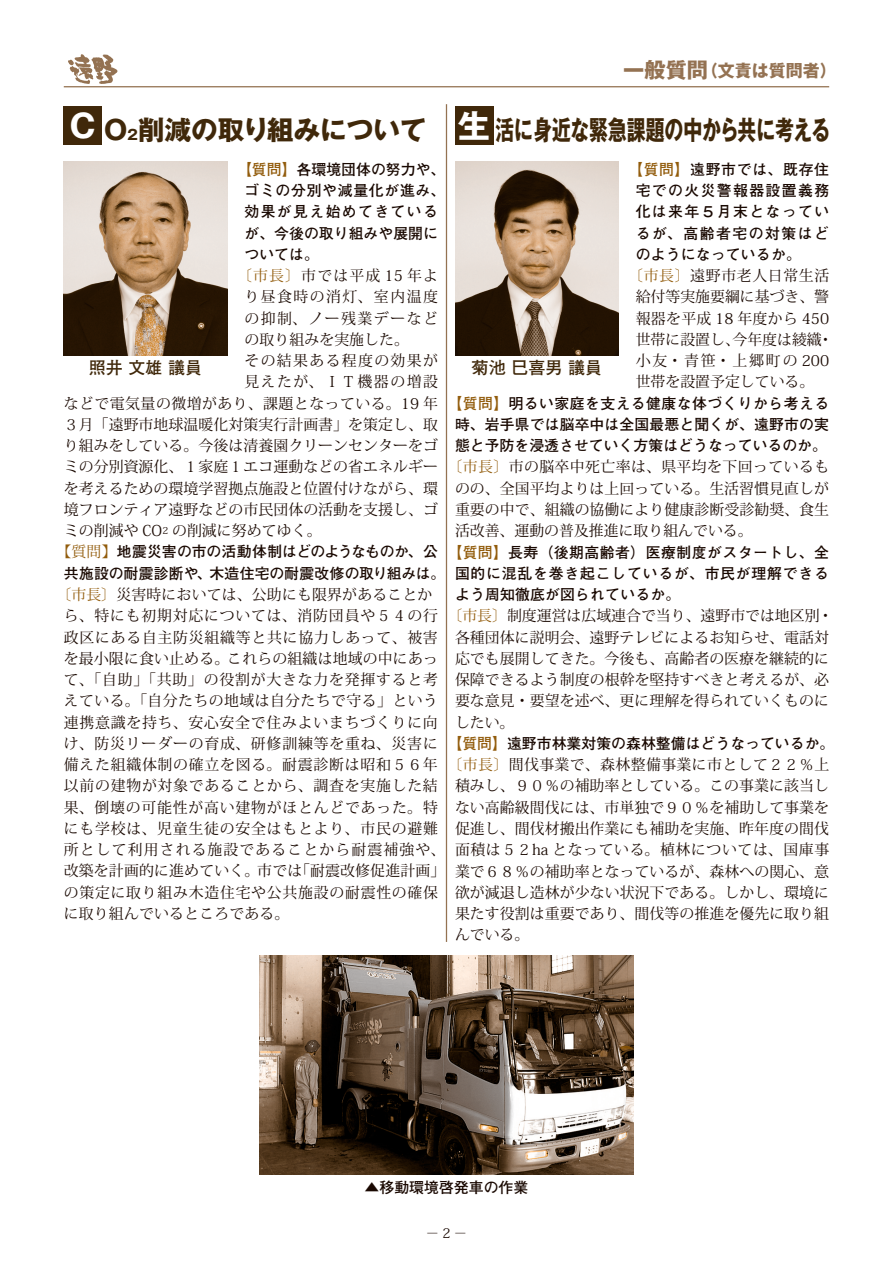
<style>
.page{position:relative;width:893px;height:1263px;background:#fff}
.page>*{position:absolute;margin:0;border:0;box-sizing:border-box;transform-origin:0 0}
.t1{font:700 26.55px "Gothic MB101 Pro";color:#40280a;scale:.71 1}
.t2{font:700 26.55px "Gothic MB101 Pro";color:#40280a}
.t3{font:700 16.95px "Futo Go B101 Pro";color:#40280a}
.t4{font:700 16.95px "Gothic MB101 Pro";color:#947252}
.t5{font:14.85px/21.3px "Koz Min Std";letter-spacing:.01em;color:#190801}
.t6{font:14.85px/21.3px "Koz Min Std";letter-spacing:.05em;color:#190801}
.t7{font:700 14.85px/21.3px "Futo Go B101 Pro";letter-spacing:.01em;color:#190801;text-align:center}
.t8{font:14.85px "Koz Min Std";letter-spacing:.1em;color:#190801}
.t9{font:14.85px "Koz Min Std";letter-spacing:.035em;color:#190801}
.t10{font:14.85px "Koz Min Std";letter-spacing:.08em;color:#190801}
.t11{font:14.85px "Koz Min Std";letter-spacing:.09em;color:#190801}
.t12{font:13.35px "Koz Min Std";color:#190801}
.s1{font-size:21.3px}
.s2{font-size:31.95px;color:#fff}
.s3{color:#925c0c}
.s4{font-size:9.6px}
.s5{font-family:"Koz Min Std";font-weight:400;color:#925c0c}
</style>
<div class="page">
<hr style="left:64px;top:86px;width:765px;height:1px;background:#947252">
<svg style="left:68px;top:54px;width:49px;height:30px"></svg>
<hr style="left:446px;top:104px;width:1px;height:838px;background:#947252">
<img style="left:64px;top:162px;width:163px;height:193px">
<div style="left:64px;top:106px;width:38px;height:39px;background:#40280a"></div>
<img style="left:455px;top:162px;width:164px;height:193px">
<div style="left:455px;top:106px;width:38px;height:39px;background:#40280a"></div>
<img style="left:259px;top:956px;width:375px;height:219px">
<p class="t4" style="left:623px;top:56px;width:215px"><span class="s1">一般質問</span>（文責は質問者）</p>
<h1 class="t2" style="left:67px;top:108px;width:361px"><span class="s2">Ｃ</span>Ｏ₂削減の取り組みについて</h1>
<h1 class="t1" style="left:458px;top:108px;width:526px"><span class="s2">生</span>活に身近な緊急課題の中から共に考える</h1>
<p class="t7" style="left:244px;top:156px;width:202px;text-align:left;text-indent:-7px"><span class="s3">【質問】</span>各環境団体の努力や、ゴミの分別や減量化が進み、効果が見え始めてきているが、今後の取り組みや展開については。</p>
<p class="t10" style="left:237px;top:266px;width:202px"><span class="s3">〔市長〕</span>市では平成 15 年よ</p>
<p class="t8" style="left:244px;top:288px;width:195px">り昼食時の消灯、室内温度</p>
<p class="t8" style="left:244px;top:309px;width:195px">の抑制、ノー残業デーなど</p>
<p class="t5" style="left:244px;top:329px;width:166px">の取り組みを実施した。</p>
<p class="t11" style="left:244px;top:351px;width:195px">その結果ある程度の効果が</p>
<p class="t8" style="left:244px;top:373px;width:195px">見えたが、ＩＴ機器の増設</p>
<p class="t9" style="left:64px;top:394px;width:376px">などで電気量の微増があり、課題となっている。19 年</p>
<p class="t5" style="left:64px;top:414px;width:376px">３月「遠野市地球温暖化対策実行計画書」を策定し、取</p>
<p class="t5" style="left:64px;top:435px;width:376px">り組みをしている。今後は清養園クリーンセンターをゴ</p>
<p class="t5" style="left:64px;top:456px;width:376px">ミの分別資源化、１家庭１エコ運動などの省エネルギー</p>
<p class="t5" style="left:64px;top:478px;width:376px">を考えるための環境学習拠点施設と位置付けながら、環</p>
<p class="t5" style="left:64px;top:499px;width:376px">境フロンティア遠野などの市民団体の活動を支援し、ゴ</p>
<p class="t5" style="left:64px;top:520px;width:259px">ミの削減や CO<span class="s4">2</span> の削減に努めてゆく。</p>
<p class="t7" style="left:56px;top:539px;width:391px"><span class="s5">【質問】</span>地震災害の市の活動体制はどのようなものか、公共施設の耐震診断や、木造住宅の耐震改修の取り組みは。</p>
<p class="t6" style="left:64px;top:584px;width:383px;text-indent:-7px"><span class="s3">〔市長〕</span>災害時においては、公助にも限界があることから、特にも初期対応については、消防団員や５４の行政区にある自主防災組織等と共に協力しあって、被害を最小限に食い止める。これらの組織は地域の中にあって、「自助」「共助」の役割が大きな力を発揮すると考えている。「自分たちの地域は自分たちで守る」という連携意識を持ち、安心安全で住みよいまちづくりに向け、防災リーダーの育成、研修訓練等を重ね、災害に備えた組織体制の確立を図る。耐震診断は昭和５６年以前の建物が対象であることから、調査を実施した結果、倒壊の可能性が高い建物がほとんどであった。特にも学校は、児童生徒の安全はもとより、市民の避難所として利用される施設であることから耐震補強や、改築を計画的に進めていく。市では「耐震改修促進計画」の策定に取り組み木造住宅や公共施設の耐震性の確保に取り組んでいるところである。　</p>
<p class="t3" style="left:89px;top:354px;width:115px">照井 文雄 議員</p>
<p class="t7" style="left:636px;top:156px;width:195px;text-align:justify;text-indent:-7px"><span class="s3">【質問】</span>遠野市では、既存住宅での火災警報器設置義務化は来年５月末となっているが、高齢者宅の対策はどのようになっているか。</p>
<p class="t5" style="left:636px;top:265px;width:199px;text-indent:-7px"><span class="s3">〔市長〕</span>遠野市老人日常生活給付等実施要綱に基づき、警報器を平成 18 年度から 450世帯に設置し、今年度は綾織・小友・青笹・上郷町の 200世帯を設置予定している。</p>
<p class="t7" style="left:448px;top:390px;width:383px"><span class="s3">【質問】</span>明るい家庭を支える健康な体づくりから考える時、岩手県では脳卒中は全国最悪と聞くが、遠野市の実態と予防を浸透させていく方策はどうなっているのか。</p>
<p class="t5" style="left:455px;top:456px;width:376px;text-align:justify;text-indent:-7px"><span class="s3">〔市長〕</span>市の脳卒中死亡率は、県平均を下回っているものの、全国平均よりは上回っている。生活習慣見直しが重要の中で、組織の協働により健康診断受診勧奨、食生活改善、運動の普及推進に取り組んでいる。　</p>
<p class="t7" style="left:455px;top:539px;width:376px;text-align:justify;text-indent:-7px"><span class="s3">【質問】</span>長寿（後期高齢者）医療制度がスタートし、全国的に混乱を巻き起こしているが、市民が理解できるよう周知徹底が図られているか。</p>
<p class="t5" style="left:455px;top:605px;width:379px;text-indent:-7px"><span class="s3">〔市長〕</span>制度運営は広域連合で当り、遠野市では地区別・各種団体に説明会、遠野テレビによるお知らせ、電話対応でも展開してきた。今後も、高齢者の医療を継続的に保障できるよう制度の根幹を堅持すべきと考えるが、必要な意見・要望を述べ、更に理解を得られていくものにしたい。　　　</p>
<p class="t7" style="left:448px;top:731px;width:388px"><span class="s3">【質問】</span>遠野市林業対策の森林整備はどうなっているか。</p>
<p class="t5" style="left:455px;top:754px;width:376px;text-align:justify;text-indent:-7px"><span class="s3">〔市長〕</span>間伐事業で、森林整備事業に市として２２％上積みし、９０％の補助率としている。この事業に該当しない高齢級間伐には、市単独で９０％を補助して事業を促進し、間伐材搬出作業にも補助を実施、昨年度の間伐面積は５２ha となっている。植林については、国庫事業で６８％の補助率となっているが、森林への関心、意欲が減退し造林が少ない状況下である。しかし、環境に果たす役割は重要であり、間伐等の推進を優先に取り組んでいる。　</p>
<p class="t3" style="left:472px;top:354px;width:132px">菊池 巳喜男 議員</p>
<p class="t7" style="left:365px;top:1175px;width:165px">▲移動環境啓発車の作業</p>
<p class="t12" style="left:426px;top:1225px;width:43px">－2－</p>
</div>
